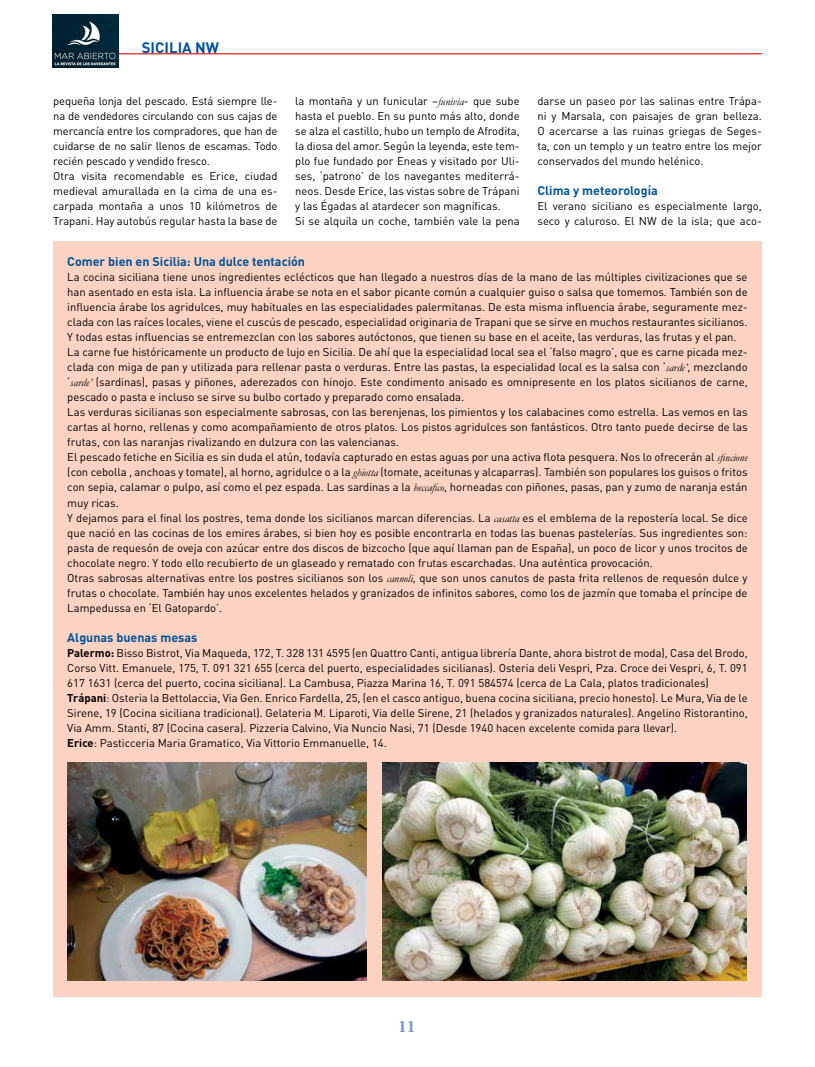
<style>
.page{position:relative;width:815px;height:1067px;background:#fff}
.page>*{position:absolute;margin:0;border:0;box-sizing:border-box;transform-origin:0 0}
.t1{font:700 17.5px "Minion Pro";color:#7b91c3}
.t2{font:700 15px "DIN";color:#00539b}
.t3{font:700 12.5px "DIN";color:#00539b}
.t4{font:11.25px/15px "DIN";color:#000}
.s1{font-family:"Garamond";font-style:italic}
.s2{font-weight:700}
</style>
<div class="page">
<hr style="left:99px;top:53px;width:663px;height:1px;background:#ed1e25">
<div style="left:53px;top:241px;width:709px;height:755px;background:#fcd3c2"></div>
<img style="left:383px;top:762px;width:364px;height:219px">
<img style="left:67px;top:762px;width:299px;height:219px">
<img style="left:53px;top:15px;width:65px;height:53px">
<h2 class="t2" style="left:142px;top:38px;width:79px">Sicilia NW</h2>
<p class="t4" style="left:53px;top:93px;width:226px">pequeña lonja del pescado. Está siempre lle&shy;na de vendedores circulando con sus cajas de mercancía entre los compradores, que han de cuidarse de no salir llenos de escamas. Todo recién pescado y vendido fresco.<br>Otra visita recomendable es Erice, ciudad medieval amurallada en la cima de una es&shy;carpada montaña a unos 10 kilómetros de Trapani. Hay autobús regular hasta la base de</p>
<p class="t4" style="left:295px;top:93px;width:226px">la montaña y un funicular –<span class="s1">funivia</span>- que sube hasta el pueblo. En su punto más alto, donde se alza el castillo, hubo un templo de Afrodita, la diosa del amor. Según la leyenda, este tem&shy;plo fue fundado por Eneas y visitado por Uli&shy;ses, ‘patrono’ de los navegantes mediterrá&shy;neos. Desde Erice, las vistas sobre de Trápani y las Égadas al atardecer son magníficas.<br>Si se alquila un coche, también vale la pena</p>
<p class="t4" style="left:537px;top:93px;width:226px;text-align:justify">darse un paseo por las salinas entre Trápa&shy;ni y Marsala, con paisajes de gran belleza.<br>O acercarse a las ruinas griegas de Seges&shy;ta, con un templo y un teatro entre los mejor conservados del mundo helénico.</p>
<p class="t3" style="left:537px;top:182px;width:122px">Clima y meteorología</p>
<p class="t4" style="left:537px;top:198px;width:226px">El verano siciliano es especialmente largo, seco y caluroso. El NW de la isla; que aco-</p>
<p class="t3" style="left:67px;top:254px;width:239px">Comer bien en Sicilia: Una dulce tentación</p>
<p class="t4" style="left:67px;top:270px;width:682px">La cocina siciliana tiene unos ingredientes eclécticos que han llegado a nuestros días de la mano de las múltiples civilizaciones que se han asentado en esta isla. La influencia árabe se nota en el sabor picante común a cualquier guiso o salsa que tomemos. También son de influencia árabe los agridulces, muy habituales en las especialidades palermitanas. De esta misma influencia árabe, seguramente mez&shy;clada con las raíces locales, viene el cuscús de pescado, especialidad originaria de Trapani que se sirve en muchos restaurantes sicilianos.<br>Y todas estas influencias se entremezclan con los sabores autóctonos, que tienen su base en el aceite, las verduras, las frutas y el pan.<br>La carne fue históricamente un producto de lujo en Sicilia. De ahí que la especialidad local sea el ‘falso magro’, que es carne picada mez&shy;clada con miga de pan y utilizada para rellenar pasta o verduras. Entre las pastas, la especialidad local es la salsa con ‘<span class="s1">sarde’</span>, mezclando ‘<span class="s1">sarde’</span> (sardinas), pasas y piñones, aderezados con hinojo. Este condimento anisado es omnipresente en los platos sicilianos de carne, pescado o pasta e incluso se sirve su bulbo cortado y preparado como ensalada.<br>Las verduras sicilianas son especialmente sabrosas, con las berenjenas, los pimientos y los calabacines como estrella. Las vemos en las cartas al horno, rellenas y como acompañamiento de otros platos. Los pistos agridulces son fantásticos. Otro tanto puede decirse de las frutas, con las naranjas rivalizando en dulzura con las valencianas.<br>El pescado fetiche en Sicilia es sin duda el atún, todavía capturado en estas aguas por una activa flota pesquera. Nos lo ofrecerán al <span class="s1">sfincione </span>(con cebolla , anchoas y tomate), al horno, agridulce o a la <span class="s1">ghiotta</span> (tomate, aceitunas y alcaparras). También son populares los guisos o fritos con sepia, calamar o pulpo, así como el pez espada. Las sardinas a la <span class="s1">beccafico</span>, horneadas con piñones, pasas, pan y zumo de naranja están muy ricas.<br>Y dejamos para el final los postres, tema donde los sicilianos marcan diferencias. La <span class="s1">casatta</span> es el emblema de la repostería local. Se dice que nació en las cocinas de los emires árabes, si bien hoy es posible encontrarla en todas las buenas pastelerías. Sus ingredientes son: pasta de requesón de oveja con azúcar entre dos discos de bizcocho (que aquí llaman pan de España), un poco de licor y unos trocitos de chocolate negro. Y todo ello recubierto de un glaseado y rematado con frutas escarchadas. Una auténtica provocación.<br>Otras sabrosas alternativas entre los postres sicilianos son los <span class="s1">cannoli</span>, que son unos canutos de pasta frita rellenos de requesón dulce y frutas o chocolate. También hay unos excelentes helados y granizados de infinitos sabores, como los de jazmín que tomaba el príncipe de Lampedussa en ‘El Gatopardo’.</p>
<p class="t3" style="left:67px;top:629px;width:132px">Algunas buenas mesas</p>
<p class="t4" style="left:67px;top:645px;width:682px"><span class="s2">Palermo:</span> Bisso Bistrot, Via Maqueda, 172, T. 328 131 4595 (en Quattro Canti, antigua librería Dante, ahora bistrot de moda), Casa del Brodo, Corso Vitt. Emanuele, 175, T. 091 321 655 (cerca del puerto, especialidades sicilianas). Osteria deli Vespri, Pza. Croce dei Vespri, 6, T. 091<br>617 1631 (cerca del puerto, cocina siciliana). La Cambusa, Piazza Marina 16, T. 091 584574 (cerca de La Cala, platos tradicionales)<br><span class="s2">Trápani</span>: Osteria la Bettolaccia, Via Gen. Enrico Fardella, 25, (en el casco antiguo, buena cocina siciliana, precio honesto). Le Mura, Via de le Sirene, 19 (Cocina siciliana tradicional). Gelateria M. Liparoti, Via delle Sirene, 21 (helados y granizados naturales). Angelino Ristorantino, Via Amm. Stanti, 87 (Cocina casera). Pizzeria Calvino, Via Nuncio Nasi, 71 (Desde 1940 hacen excelente comida para llevar).<br><span class="s2">Erice</span>: Pasticceria Maria Gramatico, Via Vittorio Emmanuelle, 14.</p>
<h1 class="t1" style="left:398px;top:1014px;width:19px">11</h1>
</div>
